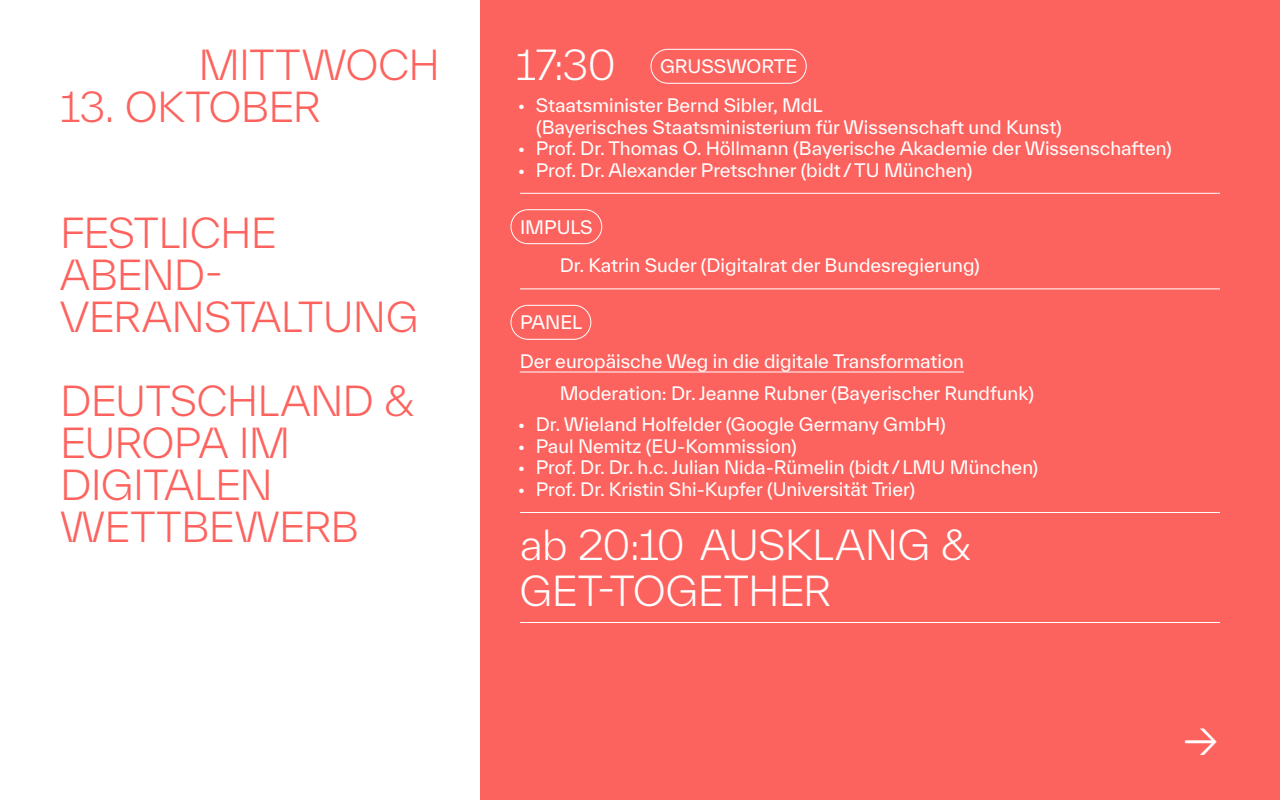
<style>
.page{position:relative;width:1280px;height:800px;background:#fff}
.page>*{position:absolute;margin:0;border:0;box-sizing:border-box;transform-origin:0 0}
.t1{font:300 48px "TWK Everett";color:#fff}
.t2{font:300 40px/42px "TWK Everett";letter-spacing:-.02em;color:#fd635e}
.t3{font:300 40px/46px "TWK Everett";letter-spacing:-.015em;color:#fff}
.t4{font:18px/38.5px "TWK Everett";color:#fff}
.s1{font-size:40px;color:#fd635e}
</style>
<div class="page">
<div style="left:480px;top:0;width:800px;height:800px;background:#fd635e"></div>
<hr style="left:520px;top:193px;width:700px;height:1px;background:#fff">
<hr style="left:520px;top:288px;width:700px;height:1px;background:#fff">
<hr style="left:520px;top:371px;width:444px;height:1px;background:#fff">
<hr style="left:520px;top:512px;width:700px;height:1px;background:#fff">
<hr style="left:520px;top:622px;width:700px;height:1px;background:#fff">
<div style="left:651px;top:49px;width:156px;height:35px;border:1px solid #fff;border-radius:17px"></div>
<div style="left:511px;top:209px;width:91px;height:35px;border:1px solid #fff;border-radius:17px"></div>
<div style="left:511px;top:305px;width:80px;height:35px;border:1px solid #fff;border-radius:17px"></div>
<h2 class="t2" style="left:198px;top:44px;width:243px">MITTWOCH</h2>
<h2 class="t2" style="left:60px;top:86px;width:263px">13. OKTOBER</h2>
<h2 class="t2" style="left:60px;top:212px;width:360px">FESTLICHE<br>ABEND-<br>VERANSTALTUNG</h2>
<h2 class="t2" style="left:60px;top:380px;width:356px">DEUTSCHLAND &amp;<br>EUROPA IM<br>DIGITALEN<br>WETTBEWERB</h2>
<h2 class="t3" style="left:516px;top:42px;width:102px">17:30</h2>
<p class="t4" style="left:660px;top:47px;width:139px">GRUSSWORTE</p>
<p class="t4" style="left:536px;top:94px;width:527px;line-height:21.6px;text-indent:-18px">• Staatsminister Bernd Sibler, MdL<br>(Bayerisches Staatsministerium für Wissenschaft und Kunst)</p>
<p class="t4" style="left:518px;top:129px;width:655px">• Prof. Dr. Thomas O. Höllmann (Bayerische Akademie der Wissenschaften)</p>
<p class="t4" style="left:518px;top:151px;width:456px">• Prof. Dr. Alexander Pretschner (bidt / TU München)</p>
<p class="t4" style="left:560px;top:208px;width:422px;text-indent:-40px">IMPULS<br>Dr. Katrin Suder (Digitalrat der Bundesregierung)</p>
<p class="t4" style="left:520px;top:303px;width:446px">PANEL<br>Der europäische Weg in die digitale Transformation</p>
<p class="t4" style="left:560px;top:373px;width:476px">Moderation: Dr. Jeanne Rubner (Bayerischer Rundfunk)</p>
<p class="t4" style="left:518px;top:405px;width:430px">• Dr. Wieland Holfelder (Google Germany GmbH)</p>
<p class="t4" style="left:518px;top:427px;width:280px">• Paul Nemitz (EU-Kommission)</p>
<p class="t4" style="left:518px;top:448px;width:522px">• Prof. Dr. Dr. h.c. Julian Nida-Rümelin (bidt / LMU München)</p>
<p class="t4" style="left:518px;top:470px;width:399px">• Prof. Dr. Kristin Shi-Kupfer (Universität Trier)</p>
<h2 class="t3" style="left:519px;top:522px;width:453px">ab 20:10 AUSKLANG &amp;<br>GET-TOGETHER</h2>
<h1 class="t1" style="left:1183px;top:710px;width:38px">→<span class="s1">→</span></h1>
</div>
